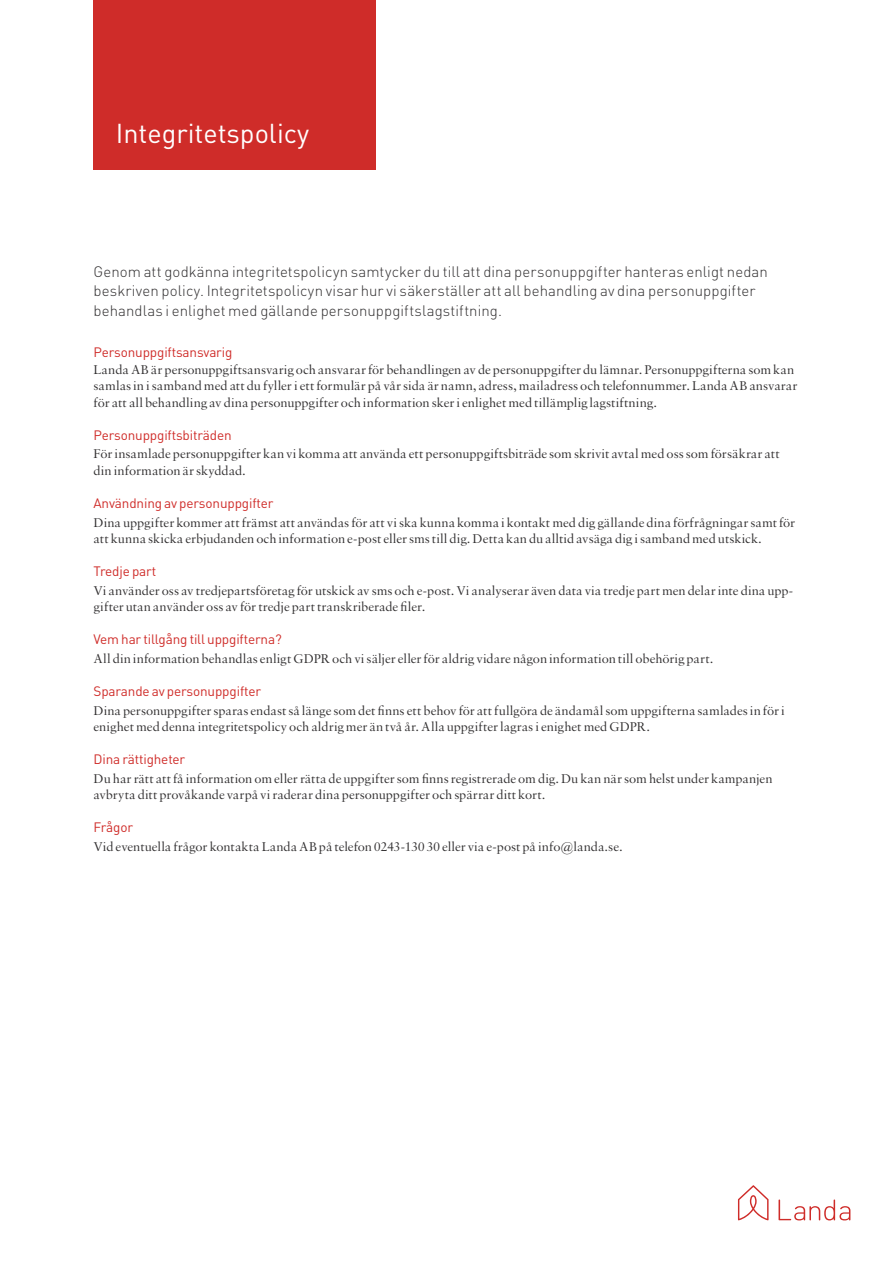
<style>
.page{position:relative;width:893px;height:1263px;background:#fff}
.page>*{position:absolute;margin:0;border:0;box-sizing:border-box;transform-origin:0 0}
.t1{font:27px "DIN Pro";color:#fff}
.t2{font:300 15px/19.5px "DIN Pro";letter-spacing:.005em;color:#312f30}
.t3{font:13.5px/16.5px "Sabon MT Std";color:#312f30}
.t4{font:13.5px "DIN Pro";letter-spacing:-.01em;color:#cf2c29}
</style>
<div class="page">
<div style="left:94px;top:0;width:282px;height:169px;background:#cf2c29"></div>
<svg style="left:738px;top:1185px;width:30px;height:35px"></svg>
<svg style="left:778px;top:1199px;width:72px;height:21px"></svg>
<p class="t1" style="left:116px;top:113px;width:195px">Integritetspolicy</p>
<p class="t2" style="left:94px;top:260px;width:676px">Genom att godkänna integritetspolicyn samtycker du till att dina personuppgifter hanteras enligt nedan beskriven policy. Integritetspolicyn visar hur vi säkerställer att all behandling av dina personuppgifter behandlas i enlighet med gällande personuppgiftslagstiftning.</p>
<p class="t4" style="left:94px;top:342px;width:140px">Personuppgiftsansvarig</p>
<p class="t3" style="left:94px;top:361px;width:705px">Landa AB är personuppgiftsansvarig och ansvarar för behandlingen av de personuppgifter du lämnar. Personuppgifterna som kan samlas in i samband med att du fyller i ett formulär på vår sida är namn, adress, mailadress och telefonnummer. Landa AB ansvarar för att all behandling av dina personuppgifter och information sker i enlighet med tillämplig lagstiftning.</p>
<p class="t4" style="left:94px;top:425px;width:140px">Personuppgiftsbiträden</p>
<p class="t3" style="left:94px;top:446px;width:688px">För insamlade personuppgifter kan vi komma att använda ett personuppgiftsbiträde som skrivit avtal med oss som försäkrar att din information är skyddad.</p>
<p class="t4" style="left:94px;top:493px;width:181px">Användning av personuppgifter</p>
<p class="t3" style="left:94px;top:514px;width:703px">Dina uppgifter kommer att främst att användas för att vi ska kunna komma i kontakt med dig gällande dina förfrågningar samt för att kunna skicka erbjudanden och information e-post eller sms till dig. Detta kan du alltid avsäga dig i samband med utskick.</p>
<p class="t4" style="left:94px;top:561px;width:64px">Tredje part</p>
<p class="t3" style="left:94px;top:582px;width:701px">Vi använder oss av tredjepartsföretag för utskick av sms och e-post. Vi analyserar även data via tredje part men delar inte dina upp&shy;gifter utan använder oss av för tredje part transkriberade filer.</p>
<p class="t4" style="left:94px;top:629px;width:190px">Vem har tillgång till uppgifterna?</p>
<p class="t3" style="left:94px;top:650px;width:621px">All din information behandlas enligt GDPR och vi säljer eller för aldrig vidare någon information till obehörig part.</p>
<p class="t4" style="left:94px;top:681px;width:169px">Sparande av personuppgifter</p>
<p class="t3" style="left:94px;top:702px;width:693px">Dina personuppgifter sparas endast så länge som det finns ett behov för att fullgöra de ändamål som uppgifterna samlades in för i enighet med denna integritetspolicy och aldrig mer än två år. Alla uppgifter lagras i enighet med GDPR.</p>
<p class="t4" style="left:94px;top:749px;width:93px">Dina rättigheter</p>
<p class="t3" style="left:94px;top:770px;width:680px">Du har rätt att få information om eller rätta de uppgifter som finns registrerade om dig. Du kan när som helst under kampanjen avbryta ditt provåkande varpå vi raderar dina personuppgifter och spärrar ditt kort.</p>
<p class="t4" style="left:94px;top:817px;width:41px">Frågor</p>
<p class="t3" style="left:94px;top:838px;width:531px">Vid eventuella frågor kontakta Landa AB på telefon 0243-130 30 eller via e-post på info@landa.se.</p>
</div>
